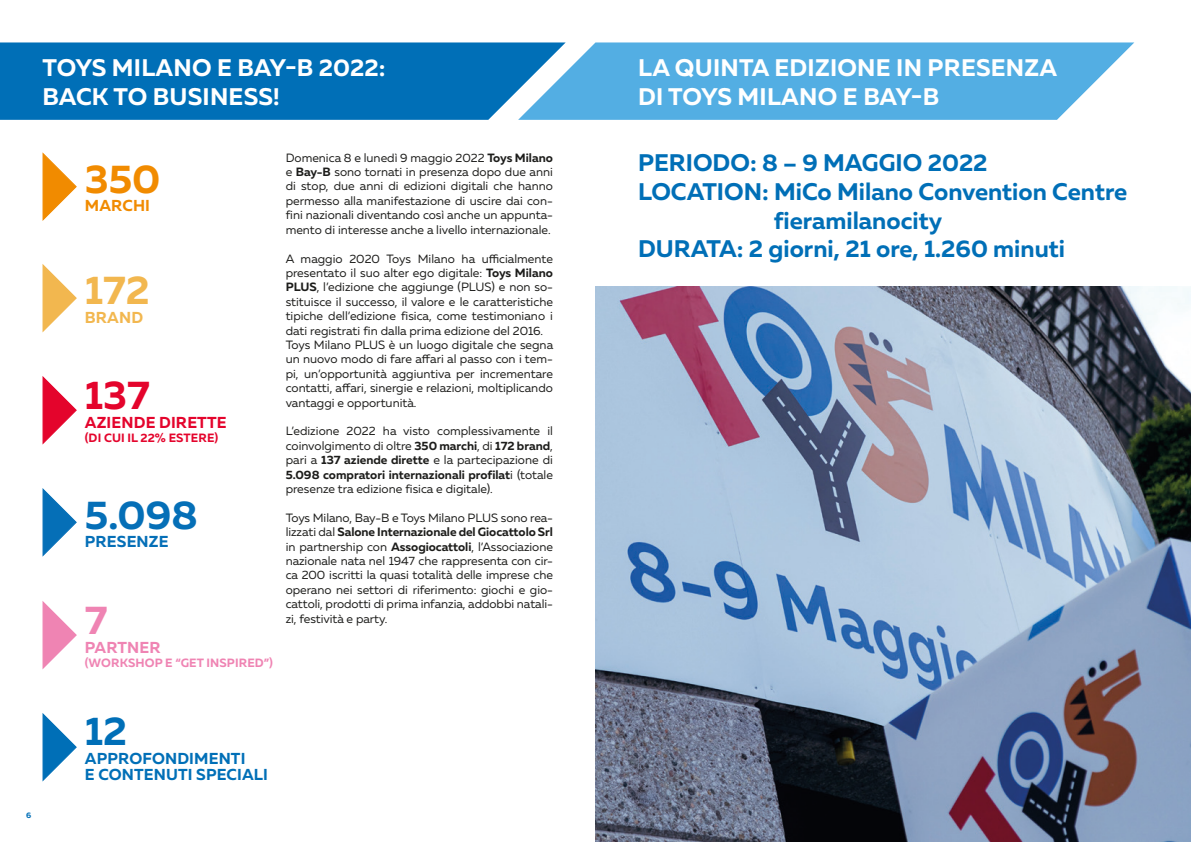
<style>
.page{position:relative;width:1191px;height:842px;background:#fff}
.page>*{position:absolute;margin:0;border:0;box-sizing:border-box;transform-origin:0 0}
.t1{font:700 40px "Muller";color:#056fb7}
.t2{font:700 40px "Muller";color:#e4042c}
.t3{font:700 40px "Muller";color:#f2b74f}
.t4{font:700 40px "Muller";color:#f18b00}
.t5{font:700 40px "Muller";color:#006fb7}
.t6{font:700 40px "Muller";color:#ef84b3}
.t7{font:700 24px "Muller";color:#006fb7}
.t8{font:700 24px/28.8px "Muller";letter-spacing:.01em;color:#fff}
.t9{font:700 15.8px/16px "Muller";letter-spacing:.01em;color:#006fb7}
.t10{font:700 15.8px "Muller";letter-spacing:.01em;color:#e4042c}
.t11{font:700 15.8px "Muller";letter-spacing:.01em;color:#056fb7}
.t12{font:700 15.8px "Muller";letter-spacing:.01em;color:#ef84b3}
.t13{font:700 15.8px "Muller";letter-spacing:.01em;color:#f18b00}
.t14{font:700 15.8px "Muller";letter-spacing:.01em;color:#f2b74f}
.t15{font:12px/14.4px "Muller";color:#1d1d1b;text-align:justify}
.t16{font:700 12px "Muller";letter-spacing:.01em;color:#ef84b3}
.t17{font:700 12px "Muller";letter-spacing:.01em;color:#e4042c}
.t18{font:700 8px "Muller";color:#006fb7}
.s1{font-weight:700}
</style>
<div class="page">
<svg style="left:565px;top:42px;width:569px;height:78px;fill:#53aee3"></svg>
<svg style="left:0;top:42px;width:565px;height:78px;fill:#006fb7"></svg>
<img style="left:595px;top:286px;width:596px;height:556px">
<svg style="left:43px;top:153px;width:34px;height:68px"></svg>
<svg style="left:43px;top:264px;width:34px;height:68px"></svg>
<svg style="left:43px;top:376px;width:34px;height:68px"></svg>
<svg style="left:43px;top:488px;width:34px;height:68px"></svg>
<svg style="left:43px;top:601px;width:34px;height:68px"></svg>
<svg style="left:43px;top:713px;width:34px;height:68px"></svg>
<h2 class="t8" style="left:43px;top:53px;width:344px">TOYS MILANO E BAY-B 2022:<br>BACK TO BUSINESS!</h2>
<h2 class="t8" style="left:638px;top:53px;width:420px">LA QUINTA EDIZIONE IN PRESENZA<br>DI TOYS MILANO E BAY-B</h2>
<h1 class="t4" style="left:85px;top:154px;width:77px">350</h1>
<h3 class="t13" style="left:85px;top:196px;width:67px">MARCHI</h3>
<h1 class="t3" style="left:85px;top:265px;width:66px">172</h1>
<h3 class="t14" style="left:85px;top:307px;width:60px">BRAND</h3>
<h1 class="t2" style="left:85px;top:370px;width:66px">137</h1>
<h3 class="t10" style="left:85px;top:413px;width:143px">AZIENDE DIRETTE</h3>
<p class="t17" style="left:85px;top:431px;width:135px">(DI CUI IL 22% ESTERE)</p>
<h1 class="t1" style="left:85px;top:490px;width:114px">5.098</h1>
<h3 class="t11" style="left:85px;top:532px;width:85px">PRESENZE</h3>
<h1 class="t6" style="left:85px;top:595px;width:24px">7</h1>
<h3 class="t12" style="left:85px;top:637px;width:77px">PARTNER</h3>
<p class="t16" style="left:85px;top:655px;width:190px">(WORKSHOP E “GET INSPIRED”)</p>
<p class="t15" style="left:286px;top:150px;width:269px">Domenica 8 e lunedì 9 maggio 2022 <span class="s1">Toys Milano </span>e <span class="s1">Bay-B</span> sono tornati in presenza dopo due anni di stop, due anni di edizioni digitali che hanno permesso alla manifestazione di uscire dai con&shy;fini nazionali diventando così anche un appunta&shy;mento di interesse anche a livello internazionale.</p>
<p class="t15" style="left:286px;top:251px;width:269px;text-align:left">A maggio 2020 Toys Milano ha ufficialmente presentato il suo alter ego digitale: <span class="s1">Toys Milano PLUS</span>, l’edizione che aggiunge (PLUS) e non so&shy;stituisce il successo, il valore e le caratteristiche tipiche dell’edizione fisica, come testimoniano i dati registrati fin dalla prima edizione del 2016.<br>Toys Milano PLUS è un luogo digitale che segna un nuovo modo di fare affari al passo con i tem&shy;pi, un’opportunità aggiuntiva per incrementare contatti, affari, sinergie e relazioni, moltiplicando vantaggi e opportunità.</p>
<p class="t15" style="left:286px;top:424px;width:269px">L’edizione 2022 ha visto complessivamente il coinvolgimento di oltre <span class="s1">350 marchi</span>, di <span class="s1">172 brand</span>, pari a <span class="s1">137 aziende dirette</span> e la partecipazione di <span class="s1">5.098 compratori internazionali profilat</span>i (totale presenze tra edizione fisica e digitale).</p>
<p class="t15" style="left:286px;top:510px;width:269px">Toys Milano, Bay-B e Toys Milano PLUS sono rea&shy;lizzati dal <span class="s1">Salone Internazionale del Giocattolo Srl </span>in partnership con <span class="s1">Assogiocattoli</span>, l’Associazione nazionale nata nel 1947 che rappresenta con cir&shy;ca 200 iscritti la quasi totalità delle imprese che operano nei settori di riferimento: giochi e gio&shy;cattoli, prodotti di prima infanzia, addobbi natali&shy;zi, festività e party.</p>
<h2 class="t7" style="left:638px;top:148px;width:351px">PERIODO: 8 – 9 MAGGIO 2022</h2>
<h2 class="t7" style="left:638px;top:176px;width:491px">LOCATION: MiCo Milano Convention Centre</h2>
<h2 class="t7" style="left:774px;top:205px;width:170px">fieramilanocity</h2>
<h2 class="t7" style="left:638px;top:234px;width:428px">DURATA: 2 giorni, 21 ore, 1.260 minuti</h2>
<p class="t18" style="left:26px;top:811px;width:7px">6</p>
<h1 class="t5" style="left:85px;top:706px;width:44px">12</h1>
<h3 class="t9" style="left:85px;top:750px;width:185px">APPROFONDIMENTI<br>E CONTENUTI SPECIALI</h3>
</div>
